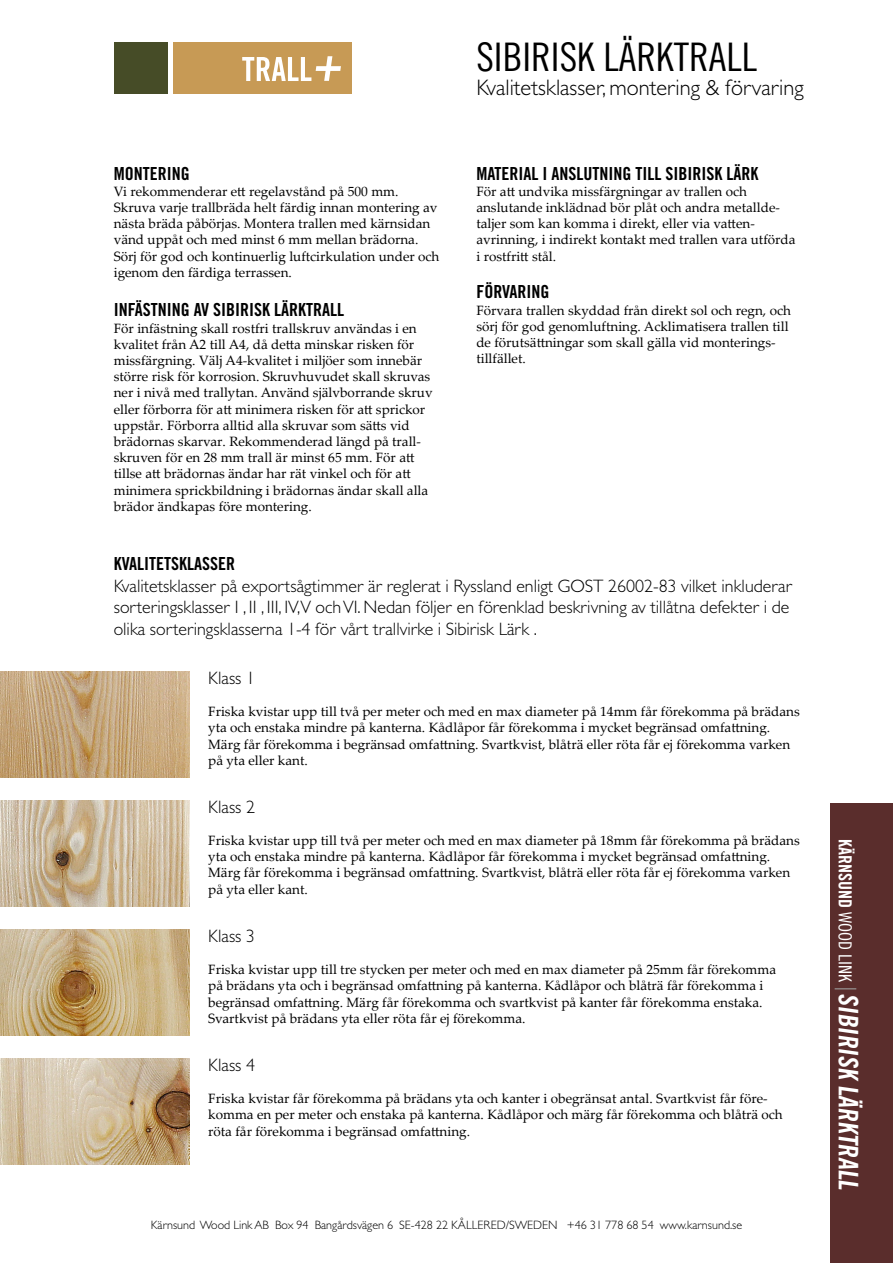
<style>
.page{position:relative;width:893px;height:1263px;background:#fff}
.page>*{position:absolute;margin:0;border:0;box-sizing:border-box;transform-origin:0 0}
.t1{font:39.45px "Trade Gothic LT Cond Eighteen";color:#000}
.t2{font:27px "Trade Gothic LT Pro Bd Cn 20";color:#fff}
.t3{font:300 22.5px "Gill Sans MT Pro";color:#000}
.t4{font:300 18px/21.6px "Gill Sans MT Pro";color:#000}
.t5{font:18px "Trade Gothic LT Pro Bd Cn 20";color:#000}
.t6{font:18px "Trade Gothic LT Pro Bd Cn 20";color:#fff}
.t7{font:13.5px/16.2px "Palatino Linotype";color:#000}
.t8{font:300 12.15px "Gill Sans MT Pro";color:#000}
.s1{font-family:"Trade Gothic LT Cond Eighteen"}
</style>
<div class="page">
<div style="left:173px;top:43px;width:179px;height:51px;background:#c79a55"></div>
<div style="left:114px;top:43px;width:55px;height:51px;background:#464c27"></div>
<svg style="left:242px;top:56px;width:99px;height:25px"></svg>
<div style="left:830px;top:804px;width:63px;height:459px;background:#5a2d2c"></div>
<svg style="left:835px;top:988px;width:21px;height:1px"></svg>
<img style="left:0;top:1058px;width:189px;height:107px">
<img style="left:0;top:929px;width:189px;height:107px">
<img style="left:0;top:800px;width:189px;height:107px">
<img style="left:0;top:671px;width:189px;height:107px">
<p class="t5" style="left:114px;top:162px;width:77px">MONTERING</p>
<p class="t7" style="left:114px;top:183px;width:327px">Vi rekommenderar ett regelavstånd på 500 mm.<br>Skruva varje trallbräda helt färdig innan montering av nästa bräda påbörjas. Montera trallen med kärnsidan vänd uppåt och med minst 6 mm mellan brädorna.<br>Sörj för god och kontinuerlig luftcirkulation under och igenom den färdiga terrassen.</p>
<p class="t5" style="left:114px;top:299px;width:232px">INFÄSTNING AV SIBIRISK LÄRKTRALL</p>
<p class="t7" style="left:114px;top:319px;width:320px">För infästning skall rostfri trallskruv användas i en kvalitet från A2 till A4, då detta minskar risken för missfärgning. Välj A4-kvalitet i miljöer som innebär större risk för korrosion. Skruvhuvudet skall skruvas ner i nivå med trallytan. Använd självborrande skruv eller förborra för att minimera risken för att sprickor uppstår. Förborra alltid alla skruvar som sätts vid</p>
<p class="t7" style="left:114px;top:433px;width:316px">brädornas skarvar. Rekommenderad längd på trall&shy;skruven för en 28 mm trall är minst 65 mm. För att tillse att brädornas ändar har rät vinkel och för att minimera sprickbildning i brädornas ändar skall alla brädor ändkapas före montering.</p>
<p class="t1" style="left:476px;top:34px;width:282px">SIBIRISK LÄRKTRALL</p>
<p class="t3" style="left:476px;top:74px;width:329px">Kvalitetsklasser, montering &amp; förvaring</p>
<p class="t5" style="left:476px;top:162px;width:283px">MATERIAL I ANSLUTNING TILL SIBIRISK LÄRK</p>
<p class="t7" style="left:476px;top:183px;width:305px">För att undvika missfärgningar av trallen och anslutande inklädnad bör plåt och andra metallde&shy;taljer som kan komma i direkt, eller via vatten-</p>
<p class="t7" style="left:476px;top:231px;width:321px">avrinning, i indirekt kontakt med trallen vara utförda i rostfritt stål.</p>
<p class="t5" style="left:476px;top:281px;width:74px">FÖRVARING</p>
<p class="t7" style="left:476px;top:301px;width:316px">Förvara trallen skyddad från direkt sol och regn, och sörj för god genomluftning. Acklimatisera trallen till de förutsättningar som skall gälla vid monterings-</p>
<p class="t7" style="left:476px;top:350px;width:51px">tillfället.</p>
<p class="t5" style="left:114px;top:553px;width:123px">KVALITETSKLASSER</p>
<p class="t4" style="left:114px;top:575px;width:680px">Kvalitetsklasser på exportsågtimmer är reglerat i Ryssland enligt GOST 26002-83 vilket inkluderar sorteringsklasser I , II , III, IV,V och VI. Nedan följer en förenklad beskrivning av tillåtna defekter i de olika sorteringsklasserna 1-4 för vårt trallvirke i Sibirisk Lärk .</p>
<p class="t4" style="left:208px;top:667px;width:48px">Klass 1</p>
<p class="t7" style="left:208px;top:703px;width:593px">Friska kvistar upp till två per meter och med en max diameter på 14mm får förekomma på brädans yta och enstaka mindre på kanterna. Kådlåpor får förekomma i mycket begränsad omfattning.<br>Märg får förekomma i begränsad omfattning. Svartkvist, blåträ eller röta får ej förekomma varken på yta eller kant.</p>
<p class="t4" style="left:208px;top:795px;width:48px">Klass 2</p>
<p class="t7" style="left:208px;top:832px;width:593px">Friska kvistar upp till två per meter och med en max diameter på 18mm får förekomma på brädans yta och enstaka mindre på kanterna. Kådlåpor får förekomma i mycket begränsad omfattning.<br>Märg får förekomma i begränsad omfattning. Svartkvist, blåträ eller röta får ej förekomma varken på yta eller kant.</p>
<p class="t4" style="left:208px;top:925px;width:48px">Klass 3</p>
<p class="t7" style="left:208px;top:961px;width:569px">Friska kvistar upp till tre stycken per meter och med en max diameter på 25mm får förekomma</p>
<p class="t7" style="left:208px;top:977px;width:557px">på brädans yta och i begränsad omfattning på kanterna. Kådlåpor och blåträ får förekomma i</p>
<p class="t7" style="left:208px;top:993px;width:556px">begränsad omfattning. Märg får förekomma och svartkvist på kanter får förekomma enstaka.</p>
<p class="t7" style="left:208px;top:1009px;width:319px">Svartkvist på brädans yta eller röta får ej förekomma.</p>
<p class="t4" style="left:208px;top:1054px;width:48px">Klass 4</p>
<p class="t7" style="left:208px;top:1090px;width:561px">Friska kvistar får förekomma på brädans yta och kanter i obegränsat antal. Svartkvist får före-</p>
<p class="t7" style="left:208px;top:1106px;width:576px">komma en per meter och enstaka på kanterna. Kådlåpor och märg får förekomma och blåträ och röta får förekomma i begränsad omfattning.</p>
<p class="t8" style="left:151px;top:1217px;width:593px">Kärnsund Wood Link AB Box 94 Bangårdsvägen 6 SE-428 22 KÅLLERED/SWEDEN +46 31 778 68 54 www.karnsund.se</p>
<p class="t6" style="left:856px;top:839px;width:145px;rotate:90deg">KÄRNSUND <span class="s1">WOOD LINK</span></p>
<p class="t2" style="left:865px;top:993px;width:203px;rotate:90deg">SIBIRISK LÄRKTRALL</p>
</div>
